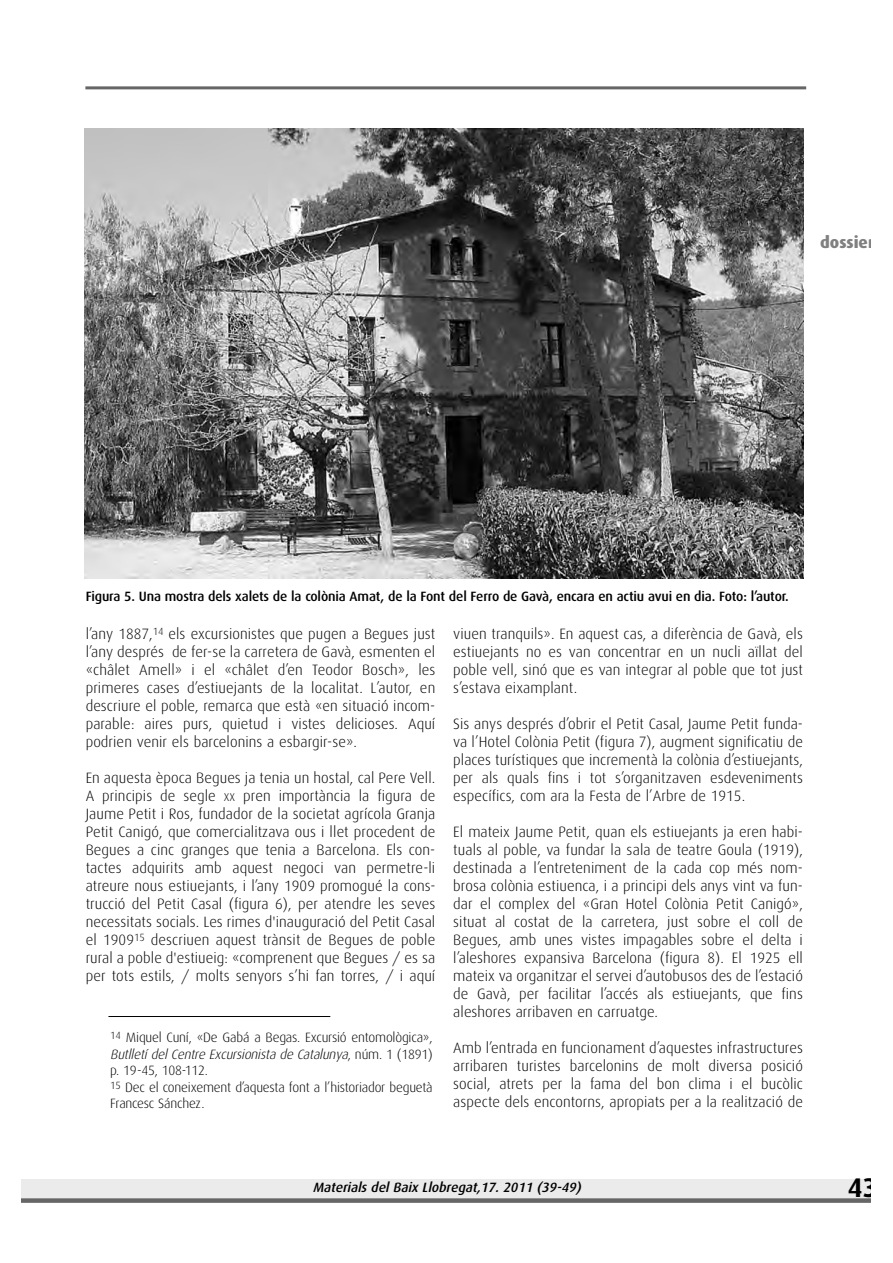
<style>
.page{position:relative;width:893px;height:1263px;background:#fff}
.page>*{position:absolute;margin:0;border:0;box-sizing:border-box;transform-origin:0 0}
.t1{font:700 27px "Dax";color:#000}
.t2{font:800 16.5px "Dax";color:#808080}
.t3{font:300 15px/18px "Dax";letter-spacing:.005em;color:#000;text-align:justify}
.t4{font:300 13.5px/16.5px "Dax";letter-spacing:-.015em;color:#000}
.t5{font:500 13.5px "Dax";letter-spacing:-.01em;color:#000}
.t6{font:italic 500 13.5px "Dax";color:#000}
.s1{font-size:11.25px}
.s2{font-style:italic}
</style>
<div class="page">
<div style="left:21px;top:1179px;width:849px;height:21px;background:#ebebeb"></div>
<div style="left:21px;top:1198px;width:849px;height:5px;background:#666"></div>
<hr style="left:85px;top:86px;width:721px;height:3px;background:#666">
<img style="left:84px;top:129px;width:719px;height:449px">
<hr style="left:108px;top:1016px;width:222px;height:1px;background:#000">
<p class="t2" style="left:820px;top:236px;width:55px">dossier</p>
<p class="t5" style="left:86px;top:591px;width:704px">Figura 5. Una mostra dels xalets de la colònia Amat, de la Font del Ferro de Gavà, encara en actiu avui en dia. Foto: l’autor.</p>
<p class="t3" style="left:86px;top:625px;width:351px">l’any 1887,<sup>14</sup> els excursionistes que pugen a Begues just l’any després de fer-se la carretera de Gavà, esmenten el «châlet Amell» i el «châlet d’en Teodor Bosch», les primeres cases d’estiuejants de la localitat. L’autor, en descriure el poble, remarca que està «en situació incom&shy;parable: aires purs, quietud i vistes delicioses. Aquí podrien venir els barcelonins a esbargir-se».</p>
<p class="t3" style="left:86px;top:769px;width:351px">En aquesta època Begues ja tenia un hostal, cal Pere Vell.<br>A principis de segle <span class="s1">XX</span> pren importància la figura de Jaume Petit i Ros, fundador de la societat agrícola Granja Petit Canigó, que comercialitzava ous i llet procedent de Begues a cinc granges que tenia a Barcelona. Els con&shy;tactes adquirits amb aquest negoci van permetre-li atreure nous estiuejants, i l’any 1909 promogué la cons&shy;trucció del Petit Casal (figura 6), per atendre les seves necessitats socials. Les rimes d'inauguració del Petit Casal el 1909<sup>15</sup> descriuen aquest trànsit de Begues de poble rural a poble d'estiueig: «comprenent que Begues / es sa per tots estils, / molts senyors s’hi fan torres, / i aquí</p>
<p class="t4" style="left:110px;top:1030px;width:324px"><sup>14</sup> Miquel Cuní, «De Gabá a Begas. Excursió entomològica», <span class="s2">Butlletí del Centre Excursionista de Catalunya</span>, n ú m . 1 ( 1 8 9 1 ) p. 19-45, 108-112.<br><sup>15</sup> Dec el coneixement d’aquesta font a l’historiador beguetà Francesc Sánchez.</p>
<p class="t3" style="left:453px;top:625px;width:351px">viuen tranquils». En aquest cas, a diferència de Gavà, els estiuejants no es van concentrar en un nucli aïllat del poble vell, sinó que es van integrar al poble que tot just s’estava eixamplant.</p>
<p class="t3" style="left:453px;top:715px;width:351px">Sis anys després d’obrir el Petit Casal, Jaume Petit funda&shy;va l’Hotel Colònia Petit (figura 7), augment significatiu de places turístiques que incrementà la colònia d’estiuejants, per als quals fins i tot s’organitzaven esdeveniments específics, com ara la Festa de l’Arbre de 1915.</p>
<p class="t3" style="left:453px;top:823px;width:351px">El mateix Jaume Petit, quan els estiuejants ja eren habi&shy;tuals al poble, va fundar la sala de teatre Goula (1919), destinada a l’entreteniment de la cada cop més nom&shy;brosa colònia estiuenca, i a principi dels anys vint va fun&shy;dar el complex del «Gran Hotel Colònia Petit Canigó», situat al costat de la carretera, just sobre el coll de Begues, amb unes vistes impagables sobre el delta i l’aleshores expansiva Barcelona (figura 8). El 1925 ell mateix va organitzar el servei d’autobusos des de l’estació de Gavà, per facilitar l’accés als estiuejants, que fins aleshores arribaven en carruatge.</p>
<p class="t3" style="left:453px;top:1039px;width:351px">Amb l’entrada en funcionament d’aquestes infrastructures arribaren turistes barcelonins de molt diversa posició social, atrets per la fama del bon clima i el bucòlic aspecte dels encontorns, apropiats per a la realització de</p>
<p class="t6" style="left:313px;top:1182px;width:272px">Materials del Baix Llobregat,17. 2011 (39-49)</p>
<h1 class="t1" style="left:847px;top:1176px;width:32px">43</h1>
</div>
